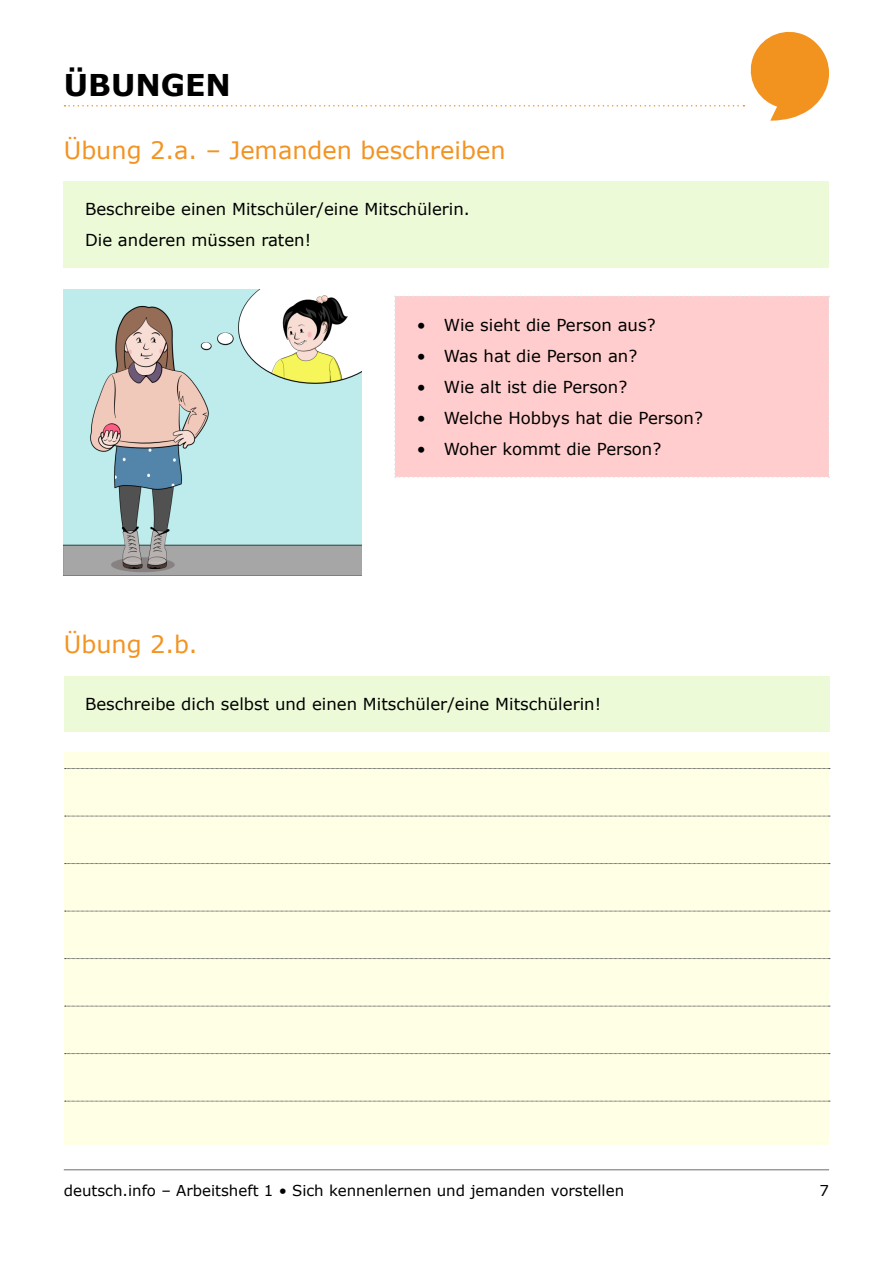
<style>
.page{position:relative;width:893px;height:1263px;background:#fff}
.page>*{position:absolute;margin:0;border:0;box-sizing:border-box;transform-origin:0 0}
.t1{font:700 30px "Verdana";color:#000}
.User_Exercise_Title{font:24px "Verdana";color:#f39321}
.User_Normal{font:16.5px "Verdana";color:#000}
.t2{font:15px "Verdana";color:#000}
</style>
<div class="page">
<svg style="left:65px;top:31px;width:764px;height:90px"></svg>
<hr style="left:64px;top:1169px;width:765px;height:1px;background:#6c6c6c">
<div style="left:64px;top:181px;width:765px;height:87px;background:#ecfad7"></div>
<div style="left:394px;top:296px;width:435px;height:182px;background:#ffcdcd"></div>
<img style="left:64px;top:290px;width:297px;height:285px">
<div style="left:64px;top:676px;width:765px;height:55px;background:#ecfad7"></div>
<div style="left:65px;top:752px;width:764px;height:392px;background:#ffffe5"></div>
<svg style="left:65px;top:768px;width:765px;height:1px"></svg>
<svg style="left:65px;top:816px;width:765px;height:1px"></svg>
<svg style="left:65px;top:863px;width:765px;height:1px"></svg>
<svg style="left:65px;top:911px;width:765px;height:1px"></svg>
<svg style="left:65px;top:958px;width:765px;height:1px"></svg>
<svg style="left:65px;top:1006px;width:765px;height:1px"></svg>
<svg style="left:65px;top:1053px;width:765px;height:1px"></svg>
<svg style="left:65px;top:1101px;width:765px;height:1px"></svg>
<h1 class="t1" style="left:64px;top:66px;width:169px">ÜBUNGEN</h1>
<p class="User_Exercise_Title" style="left:64px;top:135px;width:443px">Übung 2.a. – Jemanden beschreiben</p>
<p class="User_Normal" style="left:85px;top:199px;width:386px">Beschreibe einen Mitschüler/eine Mitschülerin.</p>
<p class="User_Normal" style="left:85px;top:230px;width:228px">Die anderen müssen raten!</p>
<p class="User_Normal" style="left:417px;top:315px;width:240px">• Wie sieht die Person aus?</p>
<p class="User_Normal" style="left:417px;top:346px;width:222px">• Was hat die Person an?</p>
<p class="User_Normal" style="left:417px;top:377px;width:212px">• Wie alt ist die Person?</p>
<p class="User_Normal" style="left:417px;top:408px;width:288px">• Welche Hobbys hat die Person?</p>
<p class="User_Normal" style="left:417px;top:439px;width:246px">• Woher kommt die Person?</p>
<p class="User_Exercise_Title" style="left:64px;top:629px;width:135px">Übung 2.b.</p>
<p class="User_Normal" style="left:85px;top:694px;width:517px">Beschreibe dich selbst und einen Mitschüler/eine Mitschülerin!</p>
<p class="t2" style="left:64px;top:1181px;width:562px">deutsch.info – Arbeitsheft 1 • Sich kennenlernen und jemanden vorstellen</p>
<p class="t2" style="left:819px;top:1181px;width:11px">7</p>
</div>
